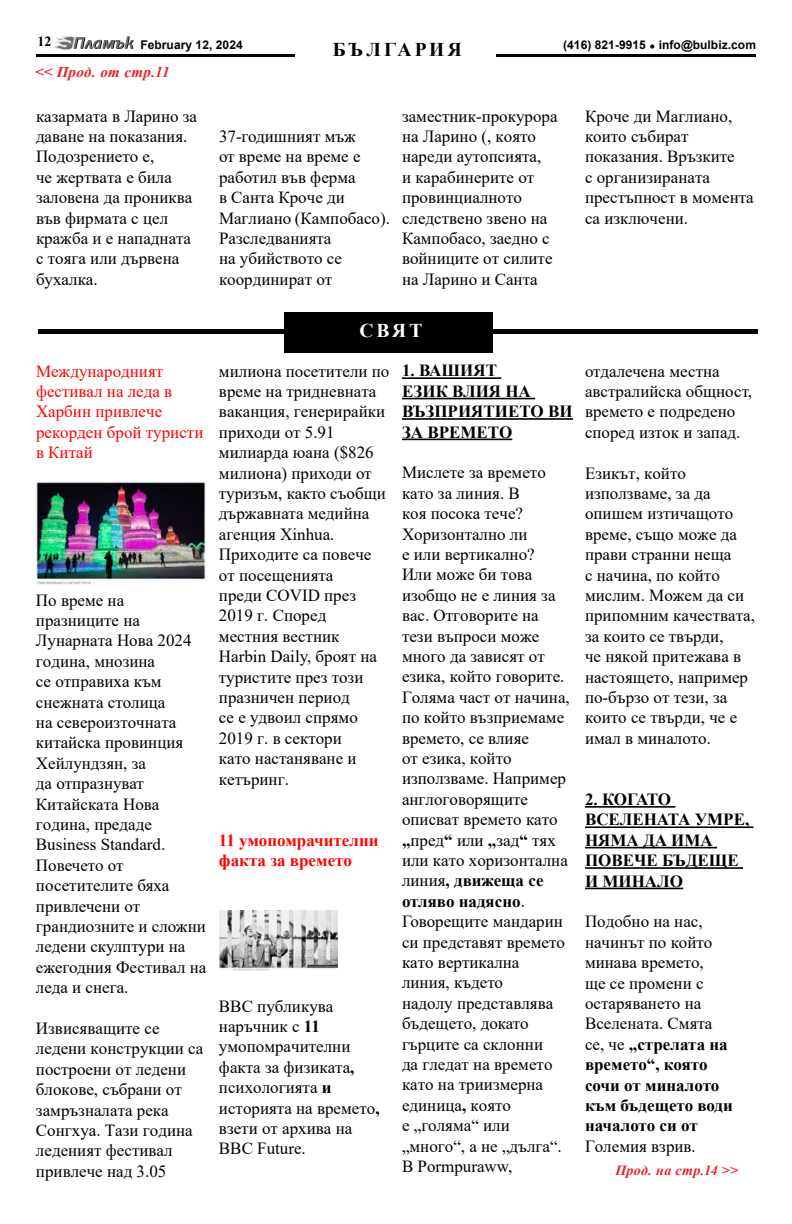
<style>
.page{position:relative;width:792px;height:1224px;background:#fff}
.page>*{position:absolute;margin:0;border:0;box-sizing:border-box;transform-origin:0 0}
.t1{font:700 19.5px "Times New Roman";letter-spacing:.16em;color:#000}
.t2{font:700 19.5px "Times New Roman";color:#fff}
.t3{font:17px/20.4px "Times New Roman";color:#000}
.t4{font:700 17px/20.4px "Times New Roman";color:#000}
.t5{font:17px/20.4px "Times New Roman";color:#f00}
.t6{font:700 17px/20.4px "Times New Roman";color:#f00}
.t7{font:italic 700 15px "Times New Roman";letter-spacing:.025em;color:#ed1d24}
.t8{font:italic 700 14px "Times New Roman";letter-spacing:.02em;color:#ed1d24}
.t9{font:700 14px "Times New Roman";color:#000}
.t10{font:700 12px "Arial";letter-spacing:.005em;color:#000}
.s1{font-weight:700}
</style>
<div class="page">
<svg style="left:52px;top:36px;width:82px;height:15px"></svg>
<svg style="left:650px;top:44px;width:4px;height:5px"></svg>
<hr style="left:36px;top:54px;width:720px;height:3px;background:#000">
<div style="left:296px;top:43px;width:200px;height:24px;background:#fff"></div>
<img style="left:36px;top:482px;width:170px;height:103px">
<img style="left:219px;top:910px;width:119px;height:61px">
<hr style="left:402px;top:377px;width:99px;height:2px;background:#000">
<hr style="left:402px;top:398px;width:133px;height:1px;background:#000">
<hr style="left:402px;top:418px;width:171px;height:2px;background:#000">
<hr style="left:402px;top:439px;width:110px;height:1px;background:#000">
<hr style="left:585px;top:806px;width:90px;height:2px;background:#000">
<hr style="left:585px;top:826px;width:169px;height:2px;background:#000">
<hr style="left:585px;top:847px;width:132px;height:1px;background:#000">
<hr style="left:585px;top:867px;width:158px;height:2px;background:#000">
<hr style="left:585px;top:888px;width:98px;height:1px;background:#000">
<hr style="left:38px;top:330px;width:720px;height:4px;background:#000">
<div style="left:284px;top:312px;width:209px;height:41px;background:#000"></div>
<p class="t9" style="left:38px;top:32px;width:15px">12</p>
<p class="t10" style="left:140px;top:37px;width:104px">February 12, 2024</p>
<p class="t10" style="left:563px;top:37px;width:194px">(416) 821-9915 info@bulbiz.com</p>
<p class="t1" style="left:333px;top:36px;width:131px">БЪЛГАРИЯ</p>
<p class="t7" style="left:35px;top:61px;width:136px">&lt;&lt; Прод. от стр.11</p>
<p class="t3" style="left:36px;top:105px;width:163px">казармата в Ларино за даване на показания.<br>Подозрението е,<br>че жертвата е била заловена да прониква във фирмата с цел кражба и е нападната с тояга или дървена бухалка.</p>
<p class="t3" style="left:219px;top:126px;width:173px">37-годишният мъж<br>от време на време е работил във ферма<br>в Санта Кроче ди<br>Маглиано (Кампобасо).<br>Разследванията<br>на убийството се координират от</p>
<p class="t3" style="left:402px;top:105px;width:157px">заместник-прокурора на Ларино (, която нареди аутопсията,<br>и карабинерите от провинциалното следствено звено на<br>Кампобасо, заедно с войниците от силите на Ларино и Санта</p>
<p class="t3" style="left:585px;top:105px;width:170px">Кроче ди Маглиано, които събират показания. Връзките<br>с организираната престъпност в момента са изключени.</p>
<p class="t5" style="left:36px;top:360px;width:169px">Международният фестивал на леда в<br>Харбин привлече рекорден брой туристи в Китай</p>
<p class="t3" style="left:36px;top:589px;width:172px">По време на празниците на<br>Лунарната Нова 2024 година, мнозина<br>се отправиха към снежната столица<br>на североизточната китайска провинция<br>Хейлундзян, за<br>да отпразнуват<br>Китайската Нова година, предаде<br>Business Standard.<br>Повечето от посетителите бяха привлечени от грандиозните и сложни ледени скулптури на ежегодния Фестивал на леда и снега.</p>
<p class="t3" style="left:36px;top:1018px;width:169px">Извисяващите се ледени конструкции са построени от ледени блокове, събрани от замръзналата река<br>Сонгхуа. Тази година леденият фестивал привлече над 3.05</p>
<p class="t2" style="left:360px;top:317px;width:64px">СВЯТ</p>
<p class="t3" style="left:219px;top:360px;width:172px">милиона посетители по време на тридневната ваканция, генерирайки приходи от 5.91 милиарда юана ($826 милиона) приходи от туризъм, както съобщи държавната медийна агенция Xinhua.<br>Приходите са повече от посещенията<br>преди COVID през<br>2019 г. Според местния вестник<br>Harbin Daily, броят на туристите през този празничен период<br>се е удвоил спрямо<br>2019 г. в сектори<br>като настаняване и кетъринг.</p>
<p class="t6" style="left:219px;top:829px;width:161px">11 умопомрачителни факта за времето</p>
<p class="t3" style="left:219px;top:995px;width:162px">BBC публикува наръчник с <span class="s1">11 </span>умопомрачителни факта за физиката<span class="s1">, </span>психологията <span class="s1">и </span>историята на времето<span class="s1">, </span>взети от архива на<br>BBC Future.</p>
<p class="t4" style="left:402px;top:360px;width:172px">1. ВАШИЯТ<br>ЕЗИК ВЛИЯ НА<br>ВЪЗПРИЯТИЕТО ВИ<br>ЗА ВРЕМЕТО</p>
<p class="t3" style="left:402px;top:462px;width:169px">Мислете за времето като за линия. В<br>коя посока тече?<br>Хоризонтално ли<br>е или вертикално?<br>Или може би това изобщо не е линия за вас. Отговорите на тези въпроси може много да зависят от езика, който говорите.<br>Голяма част от начина, по който възприемаме времето, се влияе<br>от езика, който използваме. Например англоговорящите описват времето като <span class="s1">„</span>пред<span class="s1">“</span> или <span class="s1">„</span>зад<span class="s1">“</span> тях или като хоризонтална линия<span class="s1">, движеща се отляво надясно</span>.<br>Говорещите мандарин си представят времето като вертикална линия, където<br>надолу представлява бъдещето, докато гърците са склонни<br>да гледат на времето като на триизмерна единица<span class="s1">,</span> която<br>е „голяма“ или „много“, а не „дълга“.<br>В Pormpuraww,</p>
<p class="t3" style="left:585px;top:360px;width:169px">отдалечена местна австралийска общност, времето е подредено според изток и запад.</p>
<p class="t3" style="left:585px;top:462px;width:171px">Езикът, който използваме, за да опишем изтичащото време, също може да прави странни неща<br>с начина, по който мислим. Можем да си припомним качествата, за които се твърди,<br>че някой притежава в настоящето, например по-бързо от тези, за които се твърди, че е имал в миналото.</p>
<p class="t4" style="left:585px;top:789px;width:166px">2. КОГАТО<br>ВСЕЛЕНАТА УМРЕ,<br>НЯМА ДА ИМА<br>ПОВЕЧЕ БЪДЕЩЕ<br>И МИНАЛО</p>
<p class="t3" style="left:585px;top:911px;width:149px">Подобно на нас, начинът по който минава времето,<br>ще се промени с остаряването на<br>Вселената. Смята се, че <span class="s1">„стрелата на времето“, която сочи от миналото към бъдещето води началото си от</span></p>
<p class="t3" style="left:585px;top:1135px;width:112px">Големия взрив.</p>
<p class="t8" style="left:616px;top:1160px;width:124px">Прод. на стр.14 &gt;&gt;</p>
</div>
